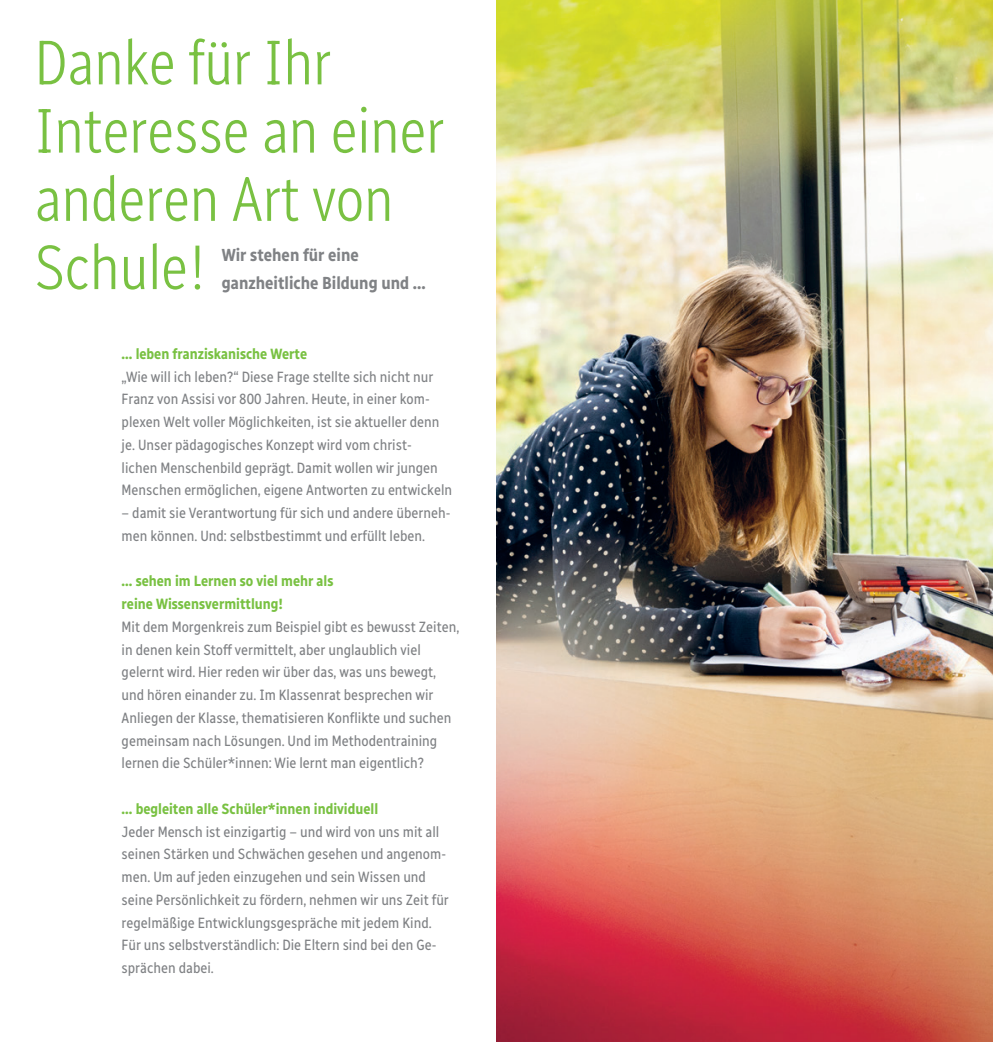
<style>
.page{position:relative;width:993px;height:1042px;background:#fff}
.page>*{position:absolute;margin:0;border:0;box-sizing:border-box;transform-origin:0 0}
.t1{font:300 63px/68.2px "Radio Canada Condensed";color:#79c142}
.t2{font:700 17.5px/28px "Radio Canada Condensed";color:#808285}
.t3{font:14.88px/22.8px "Radio Canada Condensed";color:#808285}
.t4{font:700 14.88px/22.8px "Radio Canada Condensed";color:#79c142}
</style>
<div class="page">
<img style="left:496px;top:0;width:496px;height:1042px">
<h1 class="t1" style="left:35px;top:23px;width:411px">Danke für Ihr<br>Interesse an einer anderen Art von<br>Schule!</h1>
<p class="t2" style="left:222px;top:239px;width:205px">Wir stehen für eine ganzheitliche Bildung und ...</p>
<p class="t4" style="left:122px;top:341px;width:187px">... leben franziskanische Werte</p>
<p class="t3" style="left:122px;top:364px;width:332px">„Wie will ich leben?“ Diese Frage stellte sich nicht nur Franz von Assisi vor 800 Jahren. Heute, in einer kom&shy;plexen Welt voller Möglichkeiten, ist sie aktueller denn je. Unser pädagogisches Konzept wird vom christ-<br>lichen Menschenbild geprägt. Damit wollen wir jungen Menschen ermöglichen, eigene Antworten zu entwickeln</p>
<p class="t3" style="left:122px;top:500px;width:330px">– damit sie Verantwortung für sich und andere überneh&shy;men können. Und: selbstbestimmt und erfüllt leben.</p>
<p class="t4" style="left:122px;top:568px;width:213px">... sehen im Lernen so viel mehr als reine Wissensvermittlung!</p>
<p class="t3" style="left:122px;top:614px;width:339px">Mit dem Morgenkreis zum Beispiel gibt es bewusst Zeiten, in denen kein Stoff vermittelt, aber unglaublich viel gelernt wird. Hier reden wir über das, was uns bewegt, und hören einander zu. Im Klassenrat besprechen wir Anliegen der Klasse, thematisieren Konflikte und suchen gemeinsam nach Lösungen. Und im Methodentraining lernen die Schüler*innen: Wie lernt man eigentlich?</p>
<p class="t4" style="left:122px;top:796px;width:258px">... begleiten alle Schüler*innen individuell</p>
<p class="t3" style="left:122px;top:819px;width:328px">Jeder Mensch ist einzigartig – und wird von uns mit all seinen Stärken und Schwächen gesehen und angenom&shy;men. Um auf jeden einzugehen und sein Wissen und seine Persönlichkeit zu fördern, nehmen wir uns Zeit für regelmäßige Entwicklungsgespräche mit jedem Kind.<br>Für uns selbstverständlich: Die Eltern sind bei den Ge&shy;sprächen dabei.</p>
</div>
